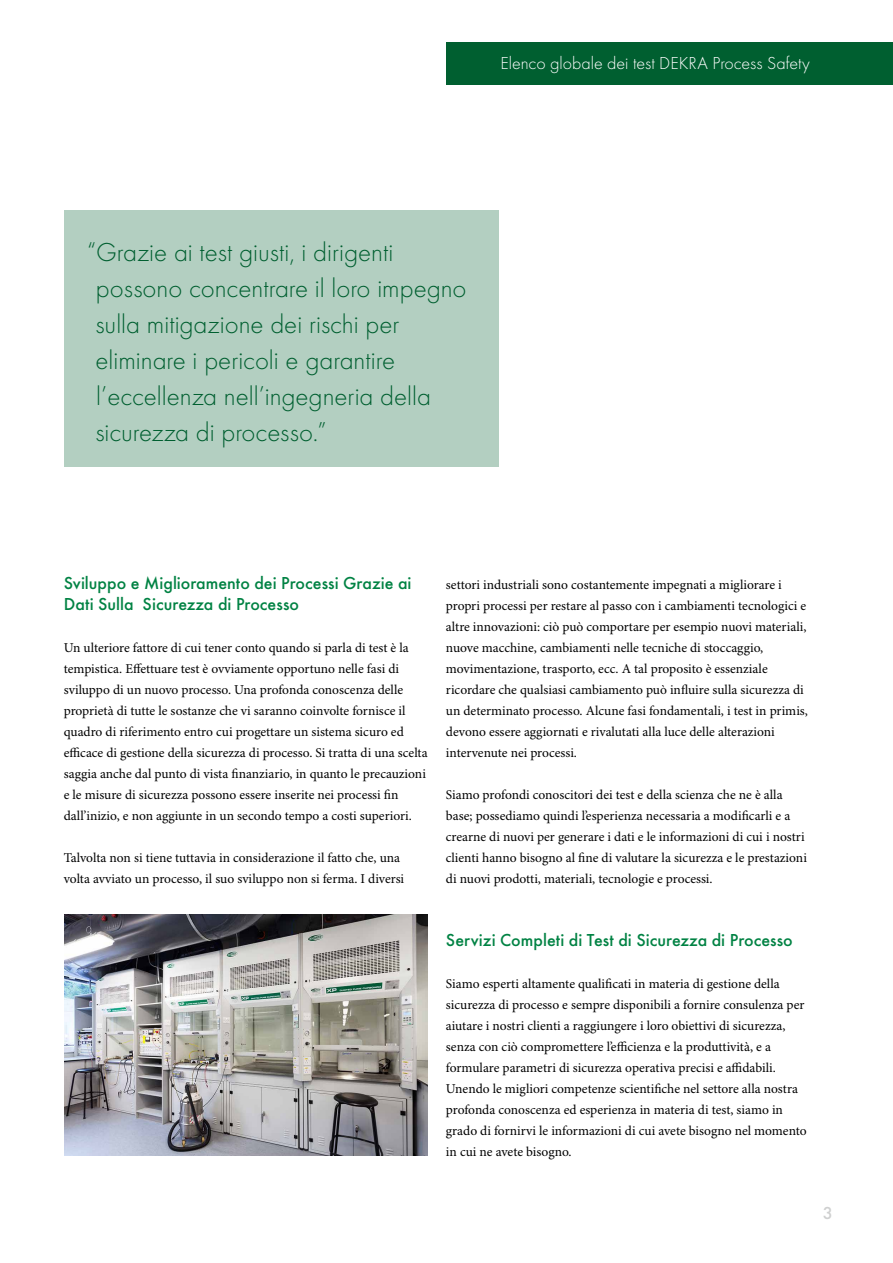
<style>
.page{position:relative;width:893px;height:1263px;background:#fff}
.page>*{position:absolute;margin:0;border:0;box-sizing:border-box;transform-origin:0 0}
.t1{font:300 27px/36px "Futura";color:#005f30}
.t2{font:500 18px/21px "Futura";color:#008243}
.t3{font:300 18px "Futura";color:#fff}
.t4{font:500 18px "Futura";color:#cfd0d0}
.t5{font:13.5px/21px "Minion Pro";color:#000}
</style>
<div class="page">
<div style="left:446px;top:43px;width:447px;height:42px;background:#005f30"></div>
<div style="left:64px;top:211px;width:435px;height:256px;background:#b3cfc1"></div>
<img style="left:64px;top:914px;width:364px;height:242px">
<h2 class="t3" style="left:501px;top:52px;width:311px">Elenco globale dei test DEKRA Process Safety</h2>
<h1 class="t1" style="left:95px;top:234px;width:373px;text-indent:-8px">“Grazie ai test giusti, i dirigenti possono concentrare il loro impegno sulla mitigazione dei rischi per eliminare i pericoli e garantire l’eccellenza nell’ingegneria della sicurezza di processo.”</h1>
<h2 class="t2" style="left:64px;top:570px;width:349px">Sviluppo e Miglioramento dei Processi Grazie ai<br>Dati Sulla Sicurezza di Processo</h2>
<p class="t5" style="left:64px;top:637px;width:365px">Un ulteriore fattore di cui tener conto quando si parla di test è la tempistica. Effettuare test è ovviamente opportuno nelle fasi di sviluppo di un nuovo processo. Una profonda conoscenza delle proprietà di tutte le sostanze che vi saranno coinvolte fornisce il quadro di riferimento entro cui progettare un sistema sicuro ed efficace di gestione della sicurezza di processo. Si tratta di una scelta saggia anche dal punto di vista finanziario, in quanto le precauzioni e le misure di sicurezza possono essere inserite nei processi fin dall’inizio, e non aggiunte in un secondo tempo a costi superiori.</p>
<p class="t5" style="left:64px;top:847px;width:342px">Talvolta non si tiene tuttavia in considerazione il fatto che, una volta avviato un processo, il suo sviluppo non si ferma. I diversi</p>
<p class="t5" style="left:446px;top:574px;width:363px">settori industriali sono costantemente impegnati a migliorare i propri processi per restare al passo con i cambiamenti tecnologici e altre innovazioni: ciò può comportare per esempio nuovi materiali, nuove macchine, cambiamenti nelle tecniche di stoccaggio, movimentazione, trasporto, ecc. A tal proposito è essenziale ricordare che qualsiasi cambiamento può influire sulla sicurezza di un determinato processo. Alcune fasi fondamentali, i test in primis, devono essere aggiornati e rivalutati alla luce delle alterazioni intervenute nei processi.</p>
<p class="t5" style="left:446px;top:784px;width:362px">Siamo profondi conoscitori dei test e della scienza che ne è alla base; possediamo quindi l’esperienza necessaria a modificarli e a crearne di nuovi per generare i dati e le informazioni di cui i nostri clienti hanno bisogno al fine di valutare la sicurezza e le prestazioni di nuovi prodotti, materiali, tecnologie e processi.</p>
<h2 class="t2" style="left:446px;top:927px;width:348px">Servizi Completi di Test di Sicurezza di Processo</h2>
<p class="t5" style="left:446px;top:973px;width:362px">Siamo esperti altamente qualificati in materia di gestione della sicurezza di processo e sempre disponibili a fornire consulenza per aiutare i nostri clienti a raggiungere i loro obiettivi di sicurezza, senza con ciò compromettere l’efficienza e la produttività, e a formulare parametri di sicurezza operativa precisi e affidabili.<br>Unendo le migliori competenze scientifiche nel settore alla nostra profonda conoscenza ed esperienza in materia di test, siamo in grado di fornirvi le informazioni di cui avete bisogno nel momento in cui ne avete bisogno.</p>
<h2 class="t4" style="left:823px;top:1199px;width:12px">3</h2>
</div>
